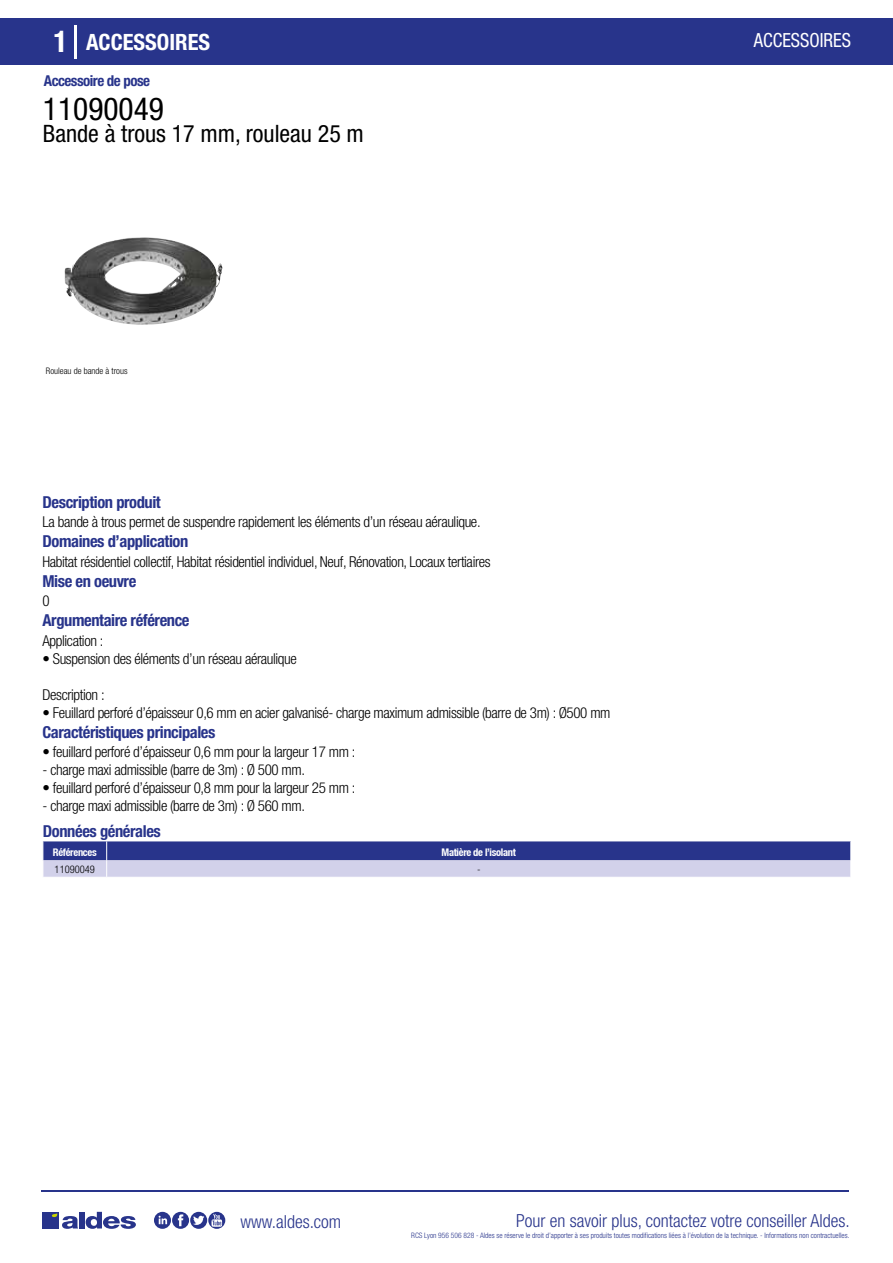
<style>
.page{position:relative;width:893px;height:1263px;background:#fff}
.page>*{position:absolute;margin:0;border:0;box-sizing:border-box;transform-origin:0 0}
.t1{font:condensed 31.5px "Helvetica Neue LT Std";color:#000}
.t2{font:condensed 24px "Helvetica Neue LT Std";color:#000}
.t3{font:700 condensed 22.5px "Helvetica Neue LT Std";color:#fff}
.t4{font:condensed 19.5px "Helvetica Neue LT Std";color:#fff;scale:.95 1}
.t5{font:300 condensed 18px "Helvetica Neue";color:#28348b}
.t6{font:700 condensed 16.5px "Helvetica Neue LT Std";letter-spacing:-.025em;color:#28348b}
.t7{font:300 condensed 15px "Helvetica Neue LT Std";letter-spacing:-.025em;color:#000}
.t8{font:700 condensed 15px "Helvetica Neue LT Std";letter-spacing:-.035em;color:#28348b}
.t9{font:700 condensed 10.5px "Helvetica Neue";letter-spacing:-.03em;color:#fff}
.t10{font:300 condensed 10.5px "Helvetica Neue";color:#000}
.t11{font:300 condensed 9px "Helvetica Neue";color:#000}
.t12{font:300 condensed 7.5px "Helvetica Neue";color:#28348b}
.s1{font-size:30px}
</style>
<div class="page">
<div style="left:0;top:18px;width:893px;height:46px;background:#28348b"></div>
<hr style="left:74px;top:25px;width:2px;height:33px;background:#fff">
<svg style="left:64px;top:237px;width:159px;height:88px"></svg>
<svg style="left:43px;top:841px;width:808px;height:36px;background:#7b80b9"></svg>
<hr style="left:41px;top:1190px;width:808px;height:1px;background:#28348b">
<svg style="left:154px;top:1212px;width:71px;height:17px"></svg>
<div style="left:42px;top:1212px;width:17px;height:16px;background:#28348b"></div>
<div style="left:79px;top:1212px;width:5px;height:16px;background:#28348b"></div>
<svg style="left:86px;top:1212px;width:50px;height:17px"></svg>
<svg style="left:52px;top:1213px;width:26px;height:16px"></svg>
<h3 class="t3" style="left:54px;top:28px;width:158px"><span class="s1">1</span> ACCESSOIRES</h3>
<h3 class="t4" style="left:754px;top:29px;width:104px">ACCESSOIRES</h3>
<p class="t8" style="left:44px;top:71px;width:108px">Accessoire de pose</p>
<h1 class="t1" style="left:43px;top:91px;width:122px">11090049</h1>
<h2 class="t2" style="left:43px;top:120px;width:322px">Bande à trous 17 mm, rouleau 25 m</h2>
<p class="t11" style="left:46px;top:365px;width:83px">Rouleau de bande à trous</p>
<p class="t6" style="left:43px;top:492px;width:120px">Description produit</p>
<p class="t6" style="left:43px;top:531px;width:147px">Domaines d’application</p>
<p class="t6" style="left:43px;top:571px;width:95px">Mise en oeuvre</p>
<p class="t7" style="left:43px;top:513px;width:440px">La bande à trous permet de suspendre rapidement les éléments d’un réseau aéraulique.</p>
<p class="t7" style="left:43px;top:553px;width:450px">Habitat résidentiel collectif, Habitat résidentiel individuel, Neuf, Rénovation, Locaux tertiaires</p>
<p class="t7" style="left:43px;top:592px;width:9px">0</p>
<p class="t6" style="left:43px;top:610px;width:149px">Argumentaire référence</p>
<p class="t7" style="left:43px;top:632px;width:62px">Application :</p>
<p class="t7" style="left:43px;top:650px;width:256px">• Suspension des éléments d’un réseau aéraulique</p>
<p class="t7" style="left:43px;top:686px;width:64px">Description :</p>
<p class="t7" style="left:43px;top:704px;width:569px">• Feuillard perforé d’épaisseur 0,6 mm en acier galvanisé- charge maximum admissible (barre de 3m) : Ø500 mm</p>
<p class="t6" style="left:43px;top:722px;width:174px">Caractéristiques principales</p>
<p class="t7" style="left:43px;top:743px;width:314px">• feuillard perforé d’épaisseur 0,6 mm pour la largeur 17 mm :</p>
<p class="t7" style="left:43px;top:761px;width:264px">- charge maxi admissible (barre de 3m) : Ø 500 mm.</p>
<p class="t7" style="left:43px;top:779px;width:314px">• feuillard perforé d’épaisseur 0,8 mm pour la largeur 25 mm :</p>
<p class="t7" style="left:43px;top:797px;width:264px">- charge maxi admissible (barre de 3m) : Ø 560 mm.</p>
<p class="t6" style="left:43px;top:821px;width:119px">Données générales</p>
<p class="t9" style="left:53px;top:846px;width:45px">Références</p>
<p class="t9" style="left:442px;top:846px;width:76px">Matière de l’isolant</p>
<p class="t10" style="left:55px;top:863px;width:42px">11090049</p>
<p class="t10" style="left:477px;top:863px;width:5px">-</p>
<p class="t5" style="left:240px;top:1211px;width:102px">www.aldes.com</p>
<p class="t5" style="left:516px;top:1211px;width:335px">Pour en savoir plus, contactez votre conseiller Aldes.</p>
<p class="t12" style="left:411px;top:1230px;width:440px">RCS Lyon 956 506 828 - Aldes se réserve le droit d’apporter à ses produits toutes modifications liées à l’évolution de la technique. - Informations non contractuelles.</p>
</div>
